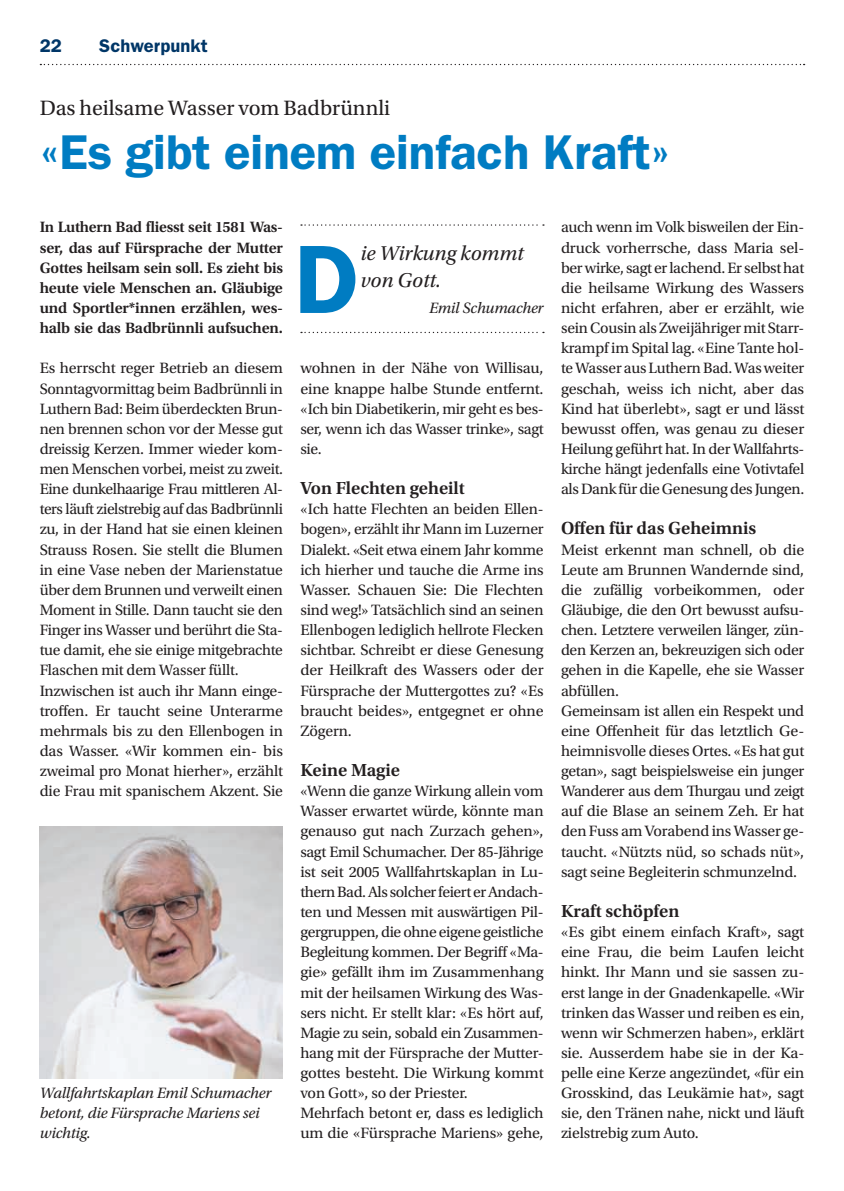
<style>
.page{position:relative;width:844px;height:1191px;background:#fff}
.page>*{position:absolute;margin:0;border:0;box-sizing:border-box;transform-origin:0 0}
.t1{font:600 97.48px "ITC Franklin Gothic Std";color:#007cc2}
.t2{font:600 49px "ITC Franklin Gothic Std";color:#007cc2}
.t3{font:21.88px "Utopia Std";color:#231f20}
.t4{font:italic 21px/26.2px "Utopia Std";color:#231f20}
.t5{font:600 18.38px "Utopia Std";color:#231f20}
.t6{font:600 18.38px "ITC Franklin Gothic Std";letter-spacing:.005em;color:#003667}
.t7{font:15.75px/20.1px "Utopia Std";letter-spacing:-.015em;color:#231f20;text-align:justify}
.t8{font:600 15.75px/20.1px "Utopia Std";letter-spacing:-.01em;color:#231f20;text-align:justify}
.t9{font:italic 15.75px/20.1px "Utopia Std";letter-spacing:-.01em;color:#231f20}
</style>
<div class="page">
<svg style="left:40px;top:64px;width:764px;height:1px"></svg>
<img style="left:40px;top:826px;width:243px;height:252px">
<svg style="left:301px;top:224px;width:243px;height:2px"></svg>
<svg style="left:301px;top:332px;width:243px;height:1px"></svg>
<p class="t6" style="left:40px;top:35px;width:24px">22</p>
<p class="t6" style="left:99px;top:35px;width:110px">Schwerpunkt</p>
<h3 class="t3" style="left:40px;top:96px;width:352px">Das heilsame Wasser vom Badbrünnli</h3>
<h2 class="t2" style="left:40px;top:123px;width:632px">«Es gibt einem einfach Kraft»</h2>
<p class="t8" style="left:40px;top:217px;width:245px">In Luthern Bad fliesst seit 1581 Was&shy;ser, das auf Fürsprache der Mutter Gottes heilsam sein soll. Es zieht bis heute viele Menschen an. Gläubige und Sportler*innen erzählen, wes&shy;halb sie das Badbrünnli aufsuchen.</p>
<p class="t7" style="left:40px;top:358px;width:245px;text-align:left">Es herrscht reger Betrieb an diesem Sonntagvormittag beim Badbrünnli in Luthern Bad: Beim überdeckten Brun&shy;nen brennen schon vor der Messe gut dreissig Kerzen. Immer wieder kom&shy;men Menschen vorbei, meist zu zweit.<br>Eine dunkelhaarige Frau mittleren Al&shy;ters läuft zielstrebig auf das Badbrünnli zu, in der Hand hat sie einen kleinen Strauss Rosen. Sie stellt die Blumen in eine Vase neben der Marienstatue über dem Brunnen und verweilt einen Moment in Stille. Dann taucht sie den Finger ins Wasser und berührt die Sta&shy;tue damit, ehe sie einige mitgebrachte Flaschen mit dem Wasser füllt.<br>Inzwischen ist auch ihr Mann einge&shy;troffen. Er taucht seine Unterarme mehrmals bis zu den Ellenbogen in das Wasser. «Wir kommen ein- bis zweimal pro Monat hierher», erzählt die Frau mit spanischem Akzent. Sie</p>
<p class="t9" style="left:40px;top:1083px;width:233px">Wallfahrtskaplan Emil Schumacher betont, die Fürsprache Mariens sei wichtig.</p>
<h1 class="t1" style="left:294px;top:222px;width:66px">D</h1>
<h3 class="t4" style="left:360px;top:241px;width:165px">ie Wirkung kommt von Gott.</h3>
<p class="t9" style="left:429px;top:298px;width:116px">Emil Schumacher</p>
<p class="t7" style="left:300px;top:358px;width:245px">wohnen in der Nähe von Willisau, eine knappe halbe Stunde entfernt. «Ich bin Diabetikerin, mir geht es bes&shy;ser, wenn ich das Wasser trinke», sagt sie.</p>
<p class="t5" style="left:300px;top:478px;width:166px">Von Flechten geheilt</p>
<p class="t7" style="left:300px;top:499px;width:245px">«Ich hatte Flechten an beiden Ellen&shy;bogen», erzählt ihr Mann im Luzerner Dialekt. «Seit etwa einem Jahr komme ich hierher und tauche die Arme ins Wasser. Schauen Sie: Die Flechten sind weg!» Tatsächlich sind an seinen Ellenbogen lediglich hellrote Flecken sichtbar. Schreibt er diese Genesung der Heilkraft des Wassers oder der Fürsprache der Muttergottes zu? «Es braucht beides», entgegnet er ohne Zögern.</p>
<p class="t5" style="left:300px;top:759px;width:101px">Keine Magie</p>
<p class="t7" style="left:300px;top:781px;width:245px;text-align:left">«Wenn die ganze Wirkung allein vom Wasser erwartet würde, könnte man genauso gut nach Zurzach gehen», sagt Emil Schumacher. Der 85-Jährige ist seit 2005 Wallfahrtskaplan in Lu&shy;thern Bad. Als solcher feiert er Andach&shy;ten und Messen mit auswärtigen Pil&shy;gergruppen, die ohne eigene geistliche Begleitung kommen. Der Begriff «Ma&shy;gie» gefällt ihm im Zusammenhang mit der heilsamen Wirkung des Was&shy;sers nicht. Er stellt klar: «Es hört auf, Magie zu sein, sobald ein Zusammen&shy;hang mit der Fürsprache der Mutter&shy;gottes besteht. Die Wirkung kommt von Gott», so der Priester.<br>Mehrfach betont er, dass es lediglich um die «Fürsprache Mariens» gehe,</p>
<p class="t7" style="left:561px;top:217px;width:245px">auch wenn im Volk bisweilen der Ein&shy;druck vorherrsche, dass Maria sel&shy;ber wirke, sagt er lachend. Er selbst hat die heilsame Wirkung des Wassers nicht erfahren, aber er erzählt, wie sein Cousin als Zweijähriger mit Starr&shy;krampf im Spital lag. «Eine Tante hol&shy;te Wasser aus Luthern Bad. Was weiter geschah, weiss ich nicht, aber das Kind hat überlebt», sagt er und lässt bewusst offen, was genau zu dieser Heilung geführt hat. In der Wallfahrts&shy;kirche hängt jedenfalls eine Votivtafel als Dank für die Genesung des Jungen.</p>
<p class="t5" style="left:561px;top:518px;width:197px">Offen für das Geheimnis</p>
<p class="t7" style="left:561px;top:539px;width:245px;text-align:left">Meist erkennt man schnell, ob die Leute am Brunnen Wandernde sind, die zufällig vorbeikommen, oder Gläubige, die den Ort bewusst aufsu&shy;chen. Letztere verweilen länger, zün&shy;den Kerzen an, bekreuzigen sich oder gehen in die Kapelle, ehe sie Wasser abfüllen.<br>Gemeinsam ist allen ein Respekt und eine Offenheit für das letztlich Ge&shy;heimnisvolle dieses Ortes. «Es hat gut getan», sagt beispielsweise ein junger Wanderer aus dem Thurgau und zeigt auf die Blase an seinem Zeh. Er hat den Fuss am Vorabend ins Wasser ge&shy;taucht. «Nützts nüd, so schads nüt», sagt seine Begleiterin schmunzelnd.</p>
<p class="t5" style="left:561px;top:900px;width:120px">Kraft schöpfen</p>
<p class="t7" style="left:561px;top:922px;width:245px">«Es gibt einem einfach Kraft», sagt eine Frau, die beim Laufen leicht hinkt. Ihr Mann und sie sassen zu&shy;erst lange in der Gnadenkapelle. «Wir trinken das Wasser und reiben es ein, wenn wir Schmerzen haben», erklärt sie. Ausserdem habe sie in der Ka&shy;pelle eine Kerze angezündet, «für ein Grosskind, das Leukämie hat», sagt sie, den Tränen nahe, nickt und läuft zielstrebig zum Auto.</p>
</div>
